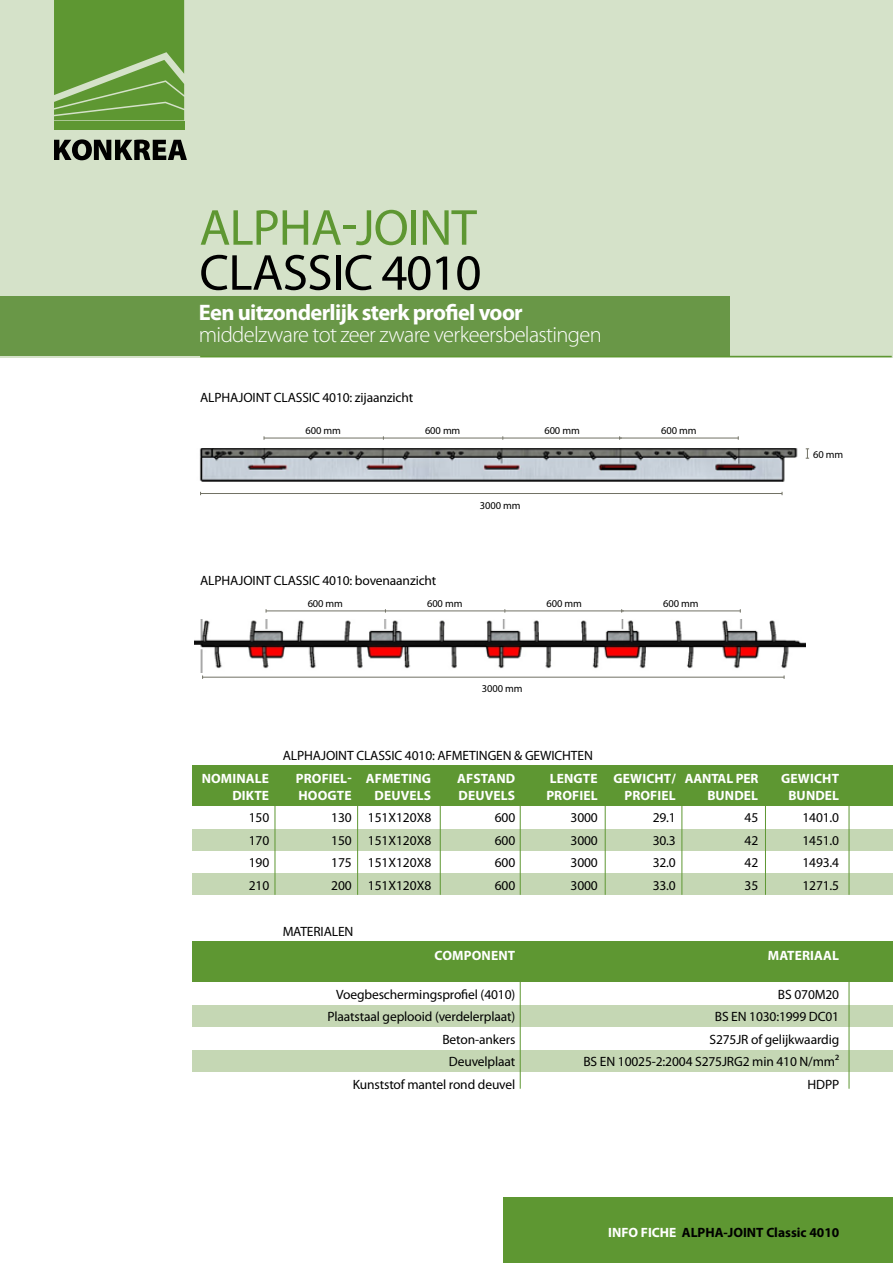
<style>
.page{position:relative;width:893px;height:1263px;background:#fff}
.page>*{position:absolute;margin:0;border:0;box-sizing:border-box;transform-origin:0 0}
.t1{font:51px "Myriad Pro";letter-spacing:-.02em;color:#5e9732}
.t2{font:51px "Myriad Pro";letter-spacing:-.01em;color:#000}
.t3{font:300 22.5px "Myriad Pro";letter-spacing:-.03em;color:#fff}
.t4{font:700 22.5px "Myriad Pro";letter-spacing:-.03em;color:#fff}
.t5{font:13.5px "Myriad Pro";letter-spacing:-.01em;color:#000}
.t6{font:700 13.5px "Myriad Pro";letter-spacing:.01em;color:#fff}
.t7{font:700 13.5px "Myriad Pro";color:#000}
.t8{font:10.5px "Myriad Pro";letter-spacing:-.01em;color:#000}
.s1{color:#fff}
</style>
<div class="page">
<div style="left:504px;top:1197px;width:389px;height:66px;background:#5e9732"></div>
<div style="left:0;top:0;width:893px;height:357px;background:#d5e2c9"></div>
<div style="left:0;top:296px;width:730px;height:60px;background:#699747"></div>
<div style="left:193px;top:765px;width:700px;height:40px;background:#5e9732"></div>
<div style="left:193px;top:942px;width:700px;height:40px;background:#5e9732"></div>
<div style="left:193px;top:829px;width:700px;height:21px;background:#c5d7b4"></div>
<div style="left:193px;top:1006px;width:700px;height:21px;background:#c5d7b4"></div>
<div style="left:193px;top:873px;width:700px;height:22px;background:#c5d7b4"></div>
<div style="left:193px;top:1050px;width:700px;height:21px;background:#c5d7b4"></div>
<svg style="left:54px;top:0;width:130px;height:120px;background:#689d3f"></svg>
<div style="left:54px;top:122px;width:130px;height:8px;background:#5e9732"></div>
<svg style="left:54px;top:139px;width:133px;height:21px"></svg>
<hr style="left:200px;top:356px;width:692px;height:1px;background:#5e9732">
<hr style="left:275px;top:765px;width:1px;height:130px;background:#5e9732">
<hr style="left:357px;top:765px;width:1px;height:130px;background:#5e9732">
<hr style="left:440px;top:765px;width:1px;height:130px;background:#5e9732">
<hr style="left:520px;top:765px;width:1px;height:130px;background:#5e9732">
<hr style="left:520px;top:942px;width:1px;height:147px;background:#5e9732">
<hr style="left:605px;top:765px;width:1px;height:130px;background:#5e9732">
<hr style="left:765px;top:765px;width:1px;height:130px;background:#5e9732">
<hr style="left:681px;top:765px;width:1px;height:130px;background:#5e9732">
<hr style="left:849px;top:765px;width:1px;height:130px;background:#5e9732">
<hr style="left:849px;top:942px;width:1px;height:147px;background:#5e9732">
<img style="left:195px;top:620px;width:611px;height:52px">
<img style="left:199px;top:448px;width:611px;height:33px">
<hr style="left:383px;top:438px;width:119px;height:1px;background:#727265">
<hr style="left:385px;top:610px;width:119px;height:1px;background:#727265">
<hr style="left:503px;top:438px;width:119px;height:1px;background:#727265">
<hr style="left:505px;top:610px;width:119px;height:1px;background:#727265">
<hr style="left:620px;top:438px;width:118px;height:1px;background:#727265">
<hr style="left:622px;top:610px;width:118px;height:1px;background:#727265">
<hr style="left:203px;top:677px;width:581px;height:1px;background:#727265">
<hr style="left:201px;top:493px;width:581px;height:1px;background:#727265">
<hr style="left:264px;top:438px;width:119px;height:1px;background:#727265">
<hr style="left:266px;top:610px;width:119px;height:1px;background:#727265">
<svg style="left:806px;top:448px;width:3px;height:11px"></svg>
<h1 class="t1" style="left:199px;top:196px;width:279px">ALPHA-JOINT</h1>
<h1 class="t2" style="left:199px;top:241px;width:284px">CLASSIC 4010</h1>
<h2 class="t4" style="left:199px;top:297px;width:325px">Een uitzonderlijk sterk profiel voor</h2>
<h2 class="t3" style="left:199px;top:321px;width:404px">middelzware tot zeer zware verkeersbelastingen</h2>
<p class="t5" style="left:200px;top:390px;width:215px">ALPHAJOINT CLASSIC 4010: zijaanzicht</p>
<p class="t8" style="left:306px;top:424px;width:37px">600 mm</p>
<p class="t8" style="left:425px;top:424px;width:37px">600 mm</p>
<p class="t8" style="left:544px;top:424px;width:37px">600 mm</p>
<p class="t8" style="left:480px;top:499px;width:42px">3000 mm</p>
<p class="t5" style="left:200px;top:572px;width:238px">ALPHAJOINT CLASSIC 4010: bovenaanzicht</p>
<p class="t8" style="left:308px;top:597px;width:37px">600 mm</p>
<p class="t8" style="left:427px;top:597px;width:37px">600 mm</p>
<p class="t8" style="left:546px;top:597px;width:37px">600 mm</p>
<p class="t8" style="left:482px;top:682px;width:42px">3000 mm</p>
<p class="t5" style="left:283px;top:747px;width:312px">ALPHAJOINT CLASSIC 4010: AFMETINGEN &amp; GEWICHTEN</p>
<p class="t8" style="left:661px;top:424px;width:37px">600 mm</p>
<p class="t8" style="left:663px;top:597px;width:37px">600 mm</p>
<p class="t8" style="left:813px;top:447px;width:32px">60 mm</p>
<p class="t6" style="left:202px;top:770px;width:69px">NOMINALE</p>
<p class="t6" style="left:296px;top:770px;width:137px">PROFIEL- AFMETING</p>
<p class="t6" style="left:457px;top:770px;width:60px">AFSTAND</p>
<p class="t6" style="left:550px;top:770px;width:210px">LENGTE GEWICHT/ AANTAL PER</p>
<p class="t6" style="left:781px;top:770px;width:59px">GEWICHT</p>
<p class="t6" style="left:232px;top:786px;width:38px">DIKTE</p>
<p class="t6" style="left:299px;top:786px;width:55px">HOOGTE</p>
<p class="t6" style="left:375px;top:786px;width:58px">DEUVELS</p>
<p class="t6" style="left:459px;top:786px;width:58px">DEUVELS</p>
<p class="t6" style="left:546px;top:786px;width:53px">PROFIEL</p>
<p class="t6" style="left:624px;top:786px;width:53px">PROFIEL</p>
<p class="t6" style="left:707px;top:786px;width:52px">BUNDEL</p>
<p class="t6" style="left:788px;top:786px;width:52px">BUNDEL</p>
<p class="t5" style="left:249px;top:809px;width:22px">150</p>
<p class="t5" style="left:331px;top:809px;width:102px">130 151X120X8</p>
<p class="t5" style="left:495px;top:809px;width:22px">600</p>
<p class="t5" style="left:570px;top:809px;width:29px">3000</p>
<p class="t5" style="left:653px;top:809px;width:25px">29.1</p>
<p class="t5" style="left:745px;top:809px;width:15px">45</p>
<p class="t5" style="left:802px;top:809px;width:38px">1401.0</p>
<p class="t5" style="left:249px;top:832px;width:22px">170</p>
<p class="t5" style="left:331px;top:832px;width:102px">150 151X120X8</p>
<p class="t5" style="left:495px;top:832px;width:22px">600</p>
<p class="t5" style="left:570px;top:832px;width:29px">3000</p>
<p class="t5" style="left:653px;top:832px;width:25px">30.3</p>
<p class="t5" style="left:745px;top:832px;width:15px">42</p>
<p class="t5" style="left:802px;top:832px;width:38px">1451.0</p>
<p class="t5" style="left:249px;top:854px;width:22px">190</p>
<p class="t5" style="left:331px;top:854px;width:102px">175 151X120X8</p>
<p class="t5" style="left:495px;top:854px;width:22px">600</p>
<p class="t5" style="left:570px;top:854px;width:29px">3000</p>
<p class="t5" style="left:653px;top:854px;width:25px">32.0</p>
<p class="t5" style="left:745px;top:854px;width:15px">42</p>
<p class="t5" style="left:802px;top:854px;width:38px">1493.4</p>
<p class="t5" style="left:249px;top:877px;width:22px">210</p>
<p class="t5" style="left:331px;top:877px;width:102px">200 151X120X8</p>
<p class="t5" style="left:495px;top:877px;width:22px">600</p>
<p class="t5" style="left:570px;top:877px;width:29px">3000</p>
<p class="t5" style="left:653px;top:877px;width:25px">33.0</p>
<p class="t5" style="left:745px;top:877px;width:15px">35</p>
<p class="t5" style="left:802px;top:877px;width:38px">1271.5</p>
<p class="t5" style="left:283px;top:924px;width:72px">MATERIALEN</p>
<p class="t6" style="left:435px;top:946px;width:82px">COMPONENT</p>
<p class="t6" style="left:768px;top:946px;width:73px">MATERIAAL</p>
<p class="t5" style="left:336px;top:986px;width:181px">Voegbeschermingsprofiel (4010)</p>
<p class="t5" style="left:778px;top:986px;width:63px">BS 070M20</p>
<p class="t5" style="left:327px;top:1008px;width:189px">Plaatstaal geplooid (verdelerplaat)</p>
<p class="t5" style="left:715px;top:1008px;width:126px">BS EN 1030:1999 DC01</p>
<p class="t5" style="left:442px;top:1031px;width:74px">Beton-ankers</p>
<p class="t5" style="left:709px;top:1031px;width:131px">S275JR of gelijkwaardig</p>
<p class="t5" style="left:449px;top:1053px;width:68px">Deuvelplaat</p>
<p class="t5" style="left:583px;top:1053px;width:257px">BS EN 10025-2:2004 S275JRG2 min 410 N/mm²</p>
<p class="t5" style="left:353px;top:1076px;width:164px">Kunststof mantel rond deuvel</p>
<p class="t5" style="left:807px;top:1076px;width:33px">HDPP</p>
<p class="t7" style="left:608px;top:1223px;width:233px"><span class="s1">INFO FICHE</span> ALPHA-JOINT Classic 4010</p>
</div>
